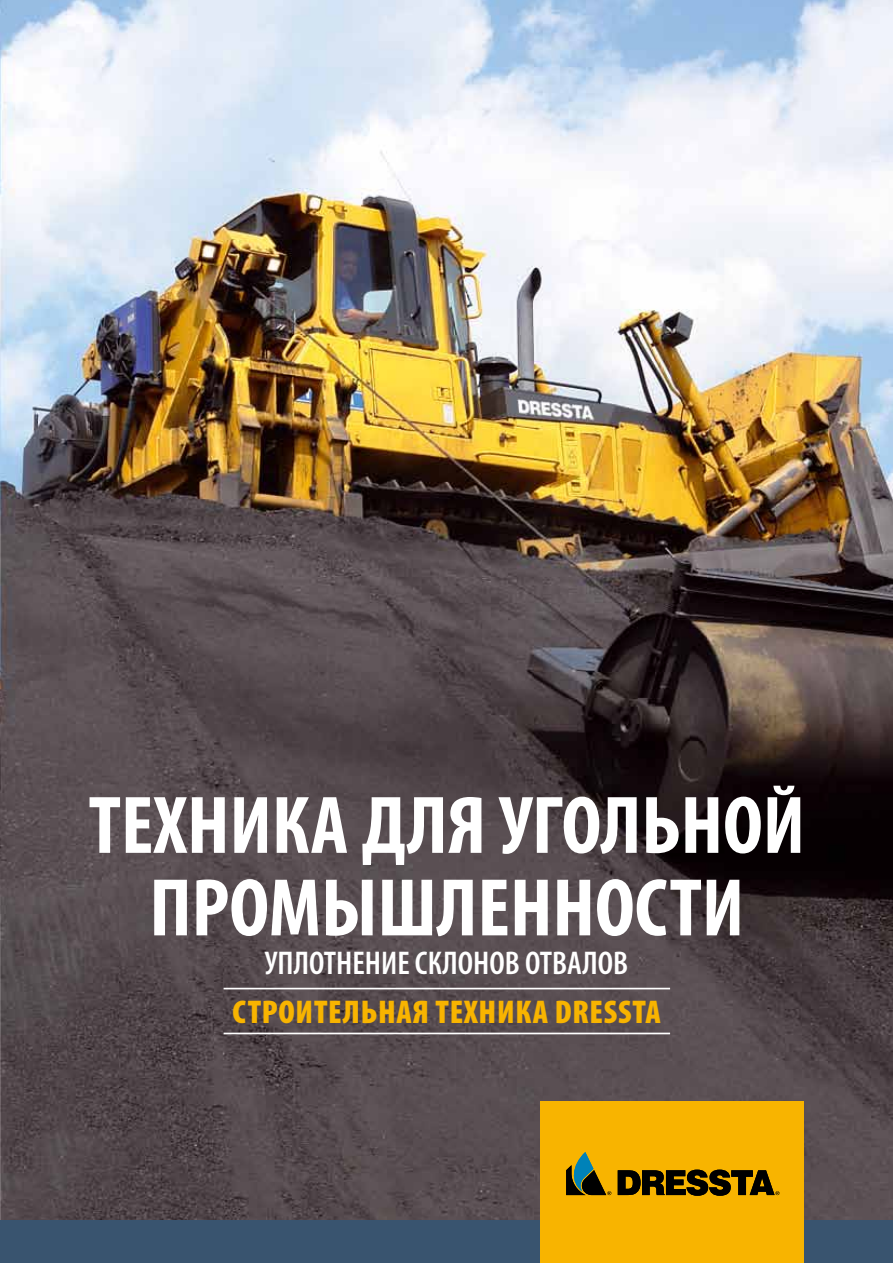
<style>
.page{position:relative;width:893px;height:1263px;background:#fff}
.page>*{position:absolute;margin:0;border:0;box-sizing:border-box;transform-origin:0 0}
.t1{font:700 condensed 82.5px/82.5px "Myriad Pro";color:#fff;text-align:center}
.t2{font:900 condensed 33px "Myriad Pro";letter-spacing:.02em;color:#f8b400}
.t3{font:600 condensed 33px "Myriad Pro";color:#fff}
</style>
<div class="page">
<img style="left:0;top:0;width:893px;height:1220px">
<div style="left:0;top:1220px;width:893px;height:43px;background:#39546f"></div>
<div style="left:540px;top:1101px;width:264px;height:162px;background:#f8b400"></div>
<svg style="left:566px;top:1152px;width:46px;height:43px"></svg>
<svg style="left:618px;top:1169px;width:162px;height:27px"></svg>
<hr style="left:224px;top:1033px;width:446px;height:1px;background:#fff">
<hr style="left:224px;top:988px;width:446px;height:1px;background:#fff">
<p class="t1" style="left:89px;top:782px;width:718px">ТЕХНИКА ДЛЯ УГОЛЬНОЙ<br>ПРОМЫШЛЕННОСТИ</p>
<p class="t3" style="left:265px;top:943px;width:365px">УПЛОТНЕНИЕ СКЛОНОВ ОТВАЛОВ</p>
<p class="t2" style="left:233px;top:991px;width:430px">СТРОИТЕЛЬНАЯ ТЕХНИКА DRESSTA</p>
</div>
